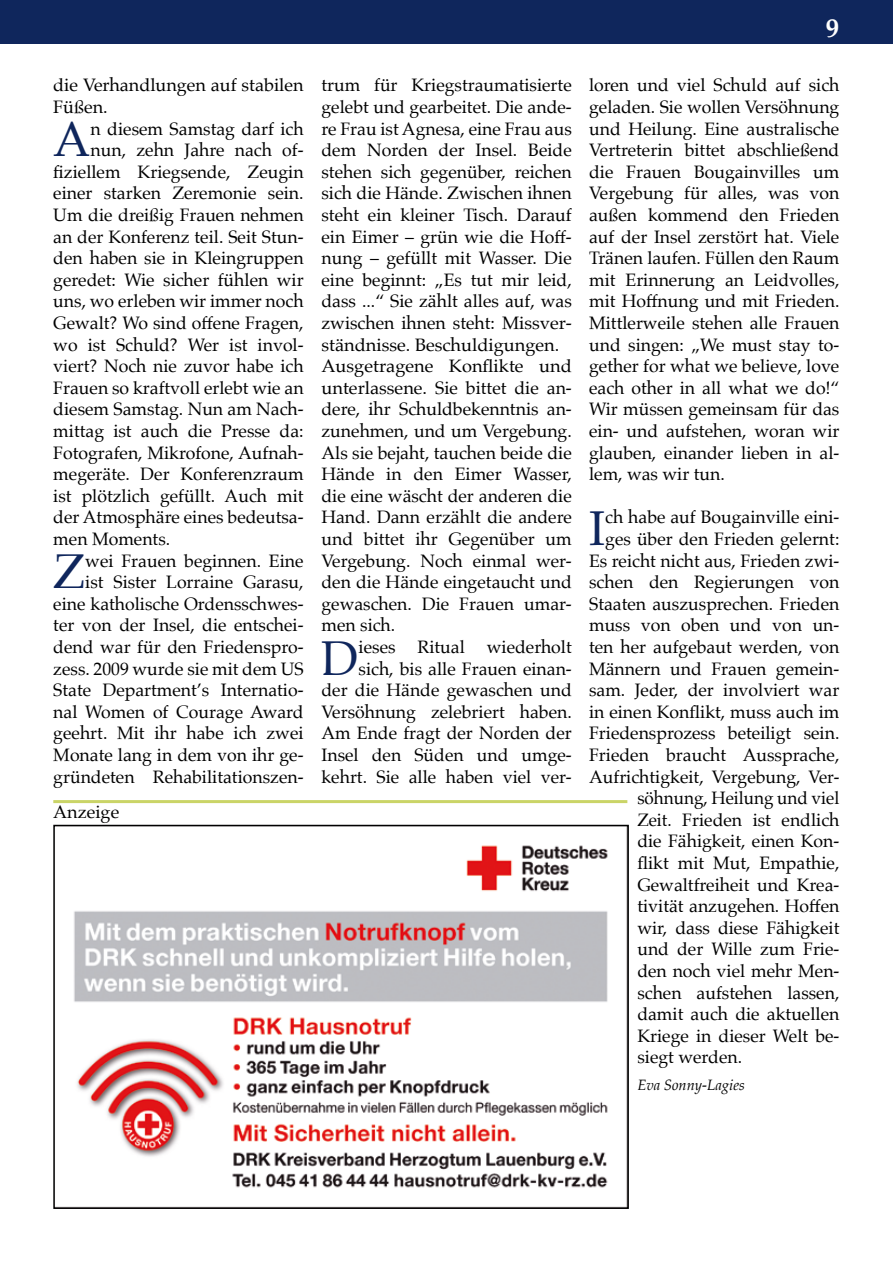
<style>
.page{position:relative;width:893px;height:1263px;background:#fff}
.page>*{position:absolute;margin:0;border:0;box-sizing:border-box;transform-origin:0 0}
.t1{font:48.9px "Palatino";color:#0f265c}
.t2{font:700 27px "Palatino";color:#fff}
.t3{font:18px/21.6px "Palatino";color:#000}
.t4{font:18px "Palatino";color:#000;scale:.95 1}
.t5{font:italic 15px "Palatino";color:#000}
</style>
<div class="page">
<div style="left:0;top:0;width:893px;height:44px;background:#0f265c"></div>
<img style="left:74px;top:845px;width:534px;height:343px">
<div style="left:53px;top:825px;width:576px;height:384px;border:2px solid #000"></div>
<hr style="left:53px;top:800px;width:574px;height:3px;background:#cad467">
<p class="t3" style="left:53px;top:74px;width:252px">die Verhandlungen auf stabilen<br>Füßen.</p>
<h1 class="t1" style="left:53px;top:99px;width:39px">A</h1>
<p class="t3" style="left:91px;top:118px;width:215px">n diesem Samstag darf ich</p>
<p class="t3" style="left:91px;top:139px;width:214px">nun, zehn Jahre nach of-</p>
<p class="t3" style="left:53px;top:161px;width:252px">fiziellem Kriegsende, Zeugin</p>
<p class="t3" style="left:53px;top:182px;width:252px">einer starken Zeremonie sein.</p>
<p class="t3" style="left:53px;top:204px;width:252px">Um die dreißig Frauen nehmen</p>
<p class="t3" style="left:53px;top:226px;width:252px">an der Konferenz teil. Seit Stun-</p>
<p class="t3" style="left:53px;top:247px;width:252px">den haben sie in Kleingruppen</p>
<p class="t3" style="left:53px;top:269px;width:252px">geredet: Wie sicher fühlen wir</p>
<p class="t3" style="left:53px;top:290px;width:252px">uns, wo erleben wir immer noch</p>
<p class="t3" style="left:53px;top:312px;width:252px">Gewalt? Wo sind offene Fragen,</p>
<p class="t3" style="left:53px;top:334px;width:252px">wo ist Schuld? Wer ist invol-</p>
<p class="t3" style="left:53px;top:355px;width:252px">viert? Noch nie zuvor habe ich</p>
<p class="t3" style="left:53px;top:377px;width:252px">Frauen so kraftvoll erlebt wie an</p>
<p class="t3" style="left:53px;top:398px;width:252px">diesem Samstag. Nun am Nach-</p>
<p class="t3" style="left:53px;top:420px;width:252px">mittag ist auch die Presse da:</p>
<p class="t3" style="left:53px;top:442px;width:252px">Fotografen, Mikrofone, Aufnah-</p>
<p class="t3" style="left:53px;top:463px;width:252px">megeräte. Der Konferenzraum</p>
<p class="t3" style="left:53px;top:485px;width:252px">ist plötzlich gefüllt. Auch mit</p>
<p class="t3" style="left:53px;top:506px;width:252px">der Atmosphäre eines bedeutsa-</p>
<p class="t3" style="left:53px;top:528px;width:118px">men Moments.</p>
<h1 class="t1" style="left:53px;top:531px;width:33px">Z</h1>
<p class="t3" style="left:53px;top:550px;width:252px;text-align:right">wei Frauen beginnen. Eine<br>ist Sister Lorraine Garasu, eine katholische Ordensschwes&shy;ter von der Insel, die entschei&shy;dend war für den Friedenspro&shy;zess. 2009 wurde sie mit dem US<br>State Department’s Internatio&shy;nal Women of Courage Award geehrt. Mit ihr habe ich zwei<br>Monate lang in dem von ihr ge&shy;gründeten Rehabilitationszen-</p>
<p class="t3" style="left:53px;top:801px;width:67px">Anzeige</p>
<p class="t3" style="left:321px;top:74px;width:252px">trum für Kriegstraumatisierte gelebt und gearbeitet. Die ande&shy;re Frau ist Agnesa, eine Frau aus dem Norden der Insel. Beide stehen sich gegenüber, reichen sich die Hände. Zwischen ihnen steht ein kleiner Tisch. Darauf ein Eimer – grün wie die Hoff&shy;nung – gefüllt mit Wasser. Die eine beginnt: „Es tut mir leid, dass ...“ Sie zählt alles auf, was zwischen ihnen steht: Missver&shy;ständnisse. Beschuldigungen.<br>Ausgetragene Konflikte und unterlassene. Sie bittet die an&shy;dere, ihr Schuldbekenntnis an&shy;zunehmen, und um Vergebung.<br>Als sie bejaht, tauchen beide die<br>Hände in den Eimer Wasser, die eine wäscht der anderen die<br>Hand. Dann erzählt die andere und bittet ihr Gegenüber um<br>Vergebung. Noch einmal wer&shy;den die Hände eingetaucht und gewaschen. Die Frauen umar&shy;men sich.</p>
<h1 class="t1" style="left:321px;top:617px;width:39px">D</h1>
<p class="t3" style="left:321px;top:636px;width:252px;text-align:right">ieses Ritual wiederholt sich, bis alle Frauen einan-<br>der die Hände gewaschen und<br>Versöhnung zelebriert haben.<br>Am Ende fragt der Norden der<br>Insel den Süden und umge&shy;kehrt. Sie alle haben viel ver-</p>
<h2 class="t2" style="left:826px;top:5px;width:15px">9</h2>
<p class="t3" style="left:589px;top:74px;width:252px;text-align:justify">loren und viel Schuld auf sich geladen. Sie wollen Versöhnung und Heilung. Eine australische Vertreterin bittet abschließend die Frauen Bougainvilles um Vergebung für alles, was von außen kommend den Frieden auf der Insel zerstört hat. Viele Tränen laufen. Füllen den Raum mit Erinnerung an Leidvolles, mit Hoffnung und mit Frieden.<br>Mittlerweile stehen alle Frauen und singen: „We must stay to&shy;gether for what we believe, love each other in all what we do!“ Wir müssen gemeinsam für das ein- und aufstehen, woran wir glauben, einander lieben in al&shy;lem, was wir tun.</p>
<h1 class="t1" style="left:589px;top:488px;width:18px">I</h1>
<p class="t3" style="left:605px;top:506px;width:236px">ch habe auf Bougainville eini-</p>
<p class="t3" style="left:605px;top:528px;width:236px">ges über den Frieden gelernt:</p>
<p class="t3" style="left:589px;top:550px;width:252px">Es reicht nicht aus, Frieden zwi-</p>
<p class="t3" style="left:589px;top:571px;width:252px">schen den Regierungen von</p>
<p class="t3" style="left:589px;top:593px;width:252px">Staaten auszusprechen. Frieden</p>
<p class="t3" style="left:589px;top:614px;width:252px">muss von oben und von un-</p>
<p class="t3" style="left:589px;top:636px;width:252px">ten her aufgebaut werden, von</p>
<p class="t3" style="left:589px;top:658px;width:252px">Männern und Frauen gemein-</p>
<p class="t3" style="left:589px;top:679px;width:252px">sam. Jeder, der involviert war</p>
<p class="t3" style="left:589px;top:701px;width:252px">in einen Konflikt, muss auch im</p>
<p class="t3" style="left:589px;top:722px;width:252px">Friedensprozess beteiligt sein.</p>
<p class="t3" style="left:589px;top:744px;width:252px">Frieden braucht Aussprache,</p>
<p class="t3" style="left:589px;top:766px;width:252px">Aufrichtigkeit, Vergebung, Ver-</p>
<p class="t4" style="left:637px;top:783px;width:214px">söhnung, Heilung und viel</p>
<p class="t4" style="left:637px;top:805px;width:214px">Zeit. Frieden ist endlich</p>
<p class="t3" style="left:637px;top:830px;width:204px">die Fähigkeit, einen Kon-</p>
<p class="t3" style="left:637px;top:852px;width:204px">flikt mit Mut, Empathie,</p>
<p class="t3" style="left:637px;top:874px;width:204px">Gewaltfreiheit und Krea-</p>
<p class="t3" style="left:637px;top:895px;width:204px">tivität anzugehen. Hoffen</p>
<p class="t3" style="left:637px;top:917px;width:204px">wir, dass diese Fähigkeit</p>
<p class="t3" style="left:637px;top:938px;width:204px">und der Wille zum Frie-</p>
<p class="t3" style="left:637px;top:960px;width:204px">den noch viel mehr Men-</p>
<p class="t3" style="left:637px;top:982px;width:204px">schen aufstehen lassen,</p>
<p class="t3" style="left:637px;top:1003px;width:204px">damit auch die aktuellen</p>
<p class="t3" style="left:637px;top:1025px;width:204px">Kriege in dieser Welt be-</p>
<p class="t3" style="left:637px;top:1046px;width:106px">siegt werden.</p>
<p class="t5" style="left:637px;top:1072px;width:109px">Eva Sonny-Lagies</p>
</div>
